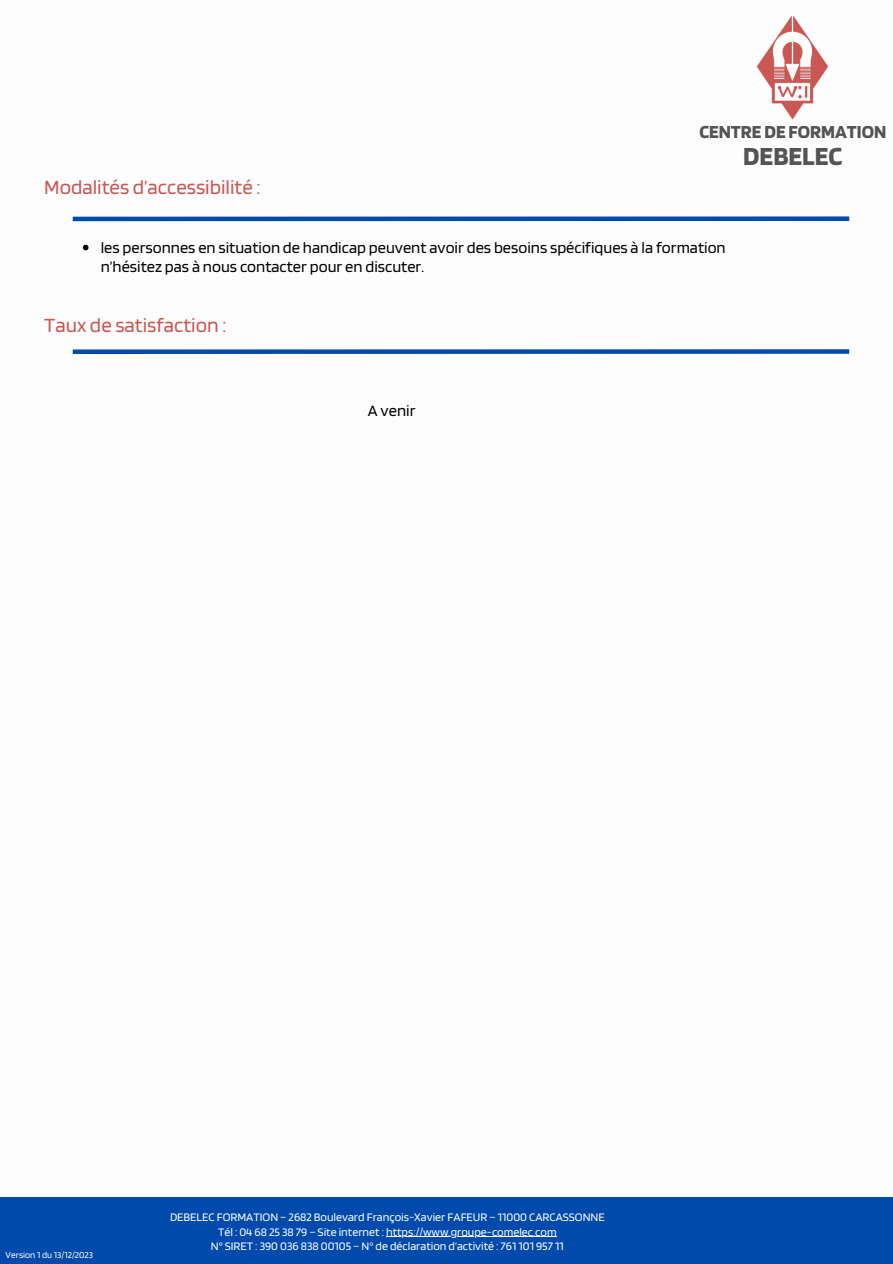
<style>
.page{position:relative;width:893px;height:1264px;background:#fff}
.page>*{position:absolute;margin:0;border:0;box-sizing:border-box;transform-origin:0 0}
.t1{font:700 27.15px "Blinker";color:#545454}
.t2{font:21px "Blinker";color:#c95753}
.t3{font:700 19.2px "Blinker";color:#545454}
.t4{font:16.5px/19.2px "Blinker";color:#000}
.t5{font:12px "Blinker";color:#fff}
.t6{font:9.45px "Blinker";color:#fdfdfd}
</style>
<div class="page">
<img style="left:756px;top:15px;width:72px;height:104px">
<div style="left:0;top:1197px;width:892px;height:66px;background:#004aad"></div>
<hr style="left:386px;top:1236px;width:170px;height:1px;background:#fff">
<svg style="left:83px;top:245px;width:5px;height:5px"></svg>
<div style="left:73px;top:216px;width:776px;height:5px;background:#004aad"></div>
<div style="left:73px;top:349px;width:776px;height:5px;background:#004aad"></div>
<p class="t2" style="left:44px;top:173px;width:218px">Modalités d’accessibilité :</p>
<p class="t3" style="left:699px;top:120px;width:188px">CENTREDE FORMATION</p>
<p class="t1" style="left:743px;top:139px;width:101px">DEBELEC</p>
<p class="t4" style="left:101px;top:237px;width:626px">les personnes en situation de handicap peuvent avoir des besoins spécifiques à la formation n’hésitez pas à nous contacter pour en discuter.</p>
<p class="t2" style="left:44px;top:311px;width:184px">Taux de satisfaction :</p>
<p class="t4" style="left:368px;top:400px;width:49px">A venir</p>
<p class="t6" style="left:6px;top:1249px;width:89px">Version 1 du 13/12/2023</p>
<p class="t5" style="left:170px;top:1209px;width:436px">DEBELEC FORMATION – 2682 Boulevard François-Xavier FAFEUR – 11000 CARCASSONNE</p>
<p class="t5" style="left:218px;top:1224px;width:340px">Tél : 04 68 25 38 79 – Site internet : https://www.groupe-comelec.com</p>
<p class="t5" style="left:211px;top:1238px;width:354px">N° SIRET : 390 036 838 00105 – N° de déclaration d’activité : 761 101 957 11</p>
</div>
